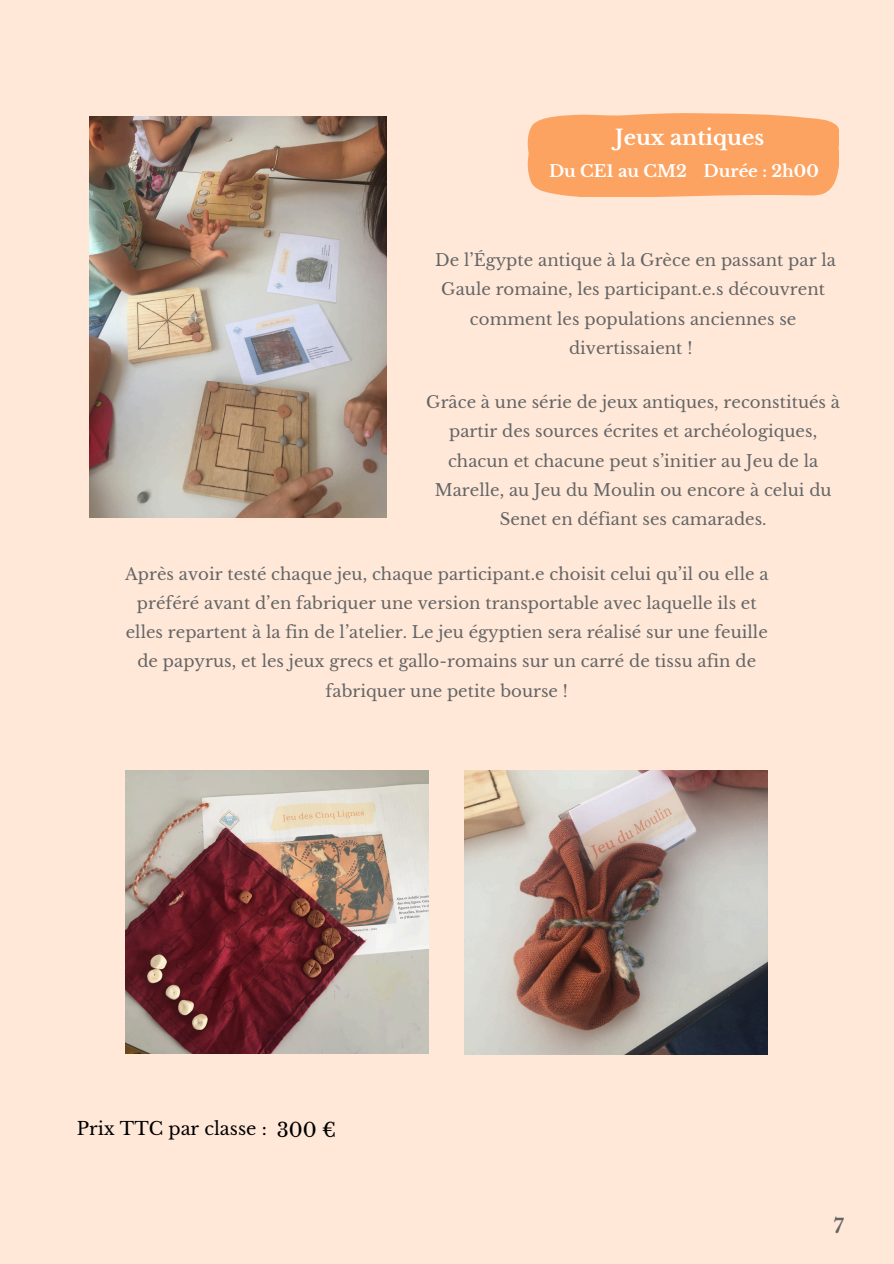
<style>
.page{position:relative;width:894px;height:1264px;background:#fff}
.page>*{position:absolute;margin:0;border:0;box-sizing:border-box;transform-origin:0 0}
.t1{font:700 21px "Libre Baskerville";color:#fff}
.t2{font:19.5px "Libre Baskerville";color:#000}
.t3{font:700 19.5px "Libre Baskerville";color:#646566}
.t4{font:18px "Libre Baskerville";color:#000}
.t5{font:16.5px/29.2px "Libre Baskerville";letter-spacing:.005em;color:#646566;text-align:center}
.t6{font:700 16.5px "Libre Baskerville";color:#fff}
</style>
<div class="page">
<div style="left:0;top:0;width:893px;height:1263px;background:#ffe8d8"></div>
<img style="left:89px;top:116px;width:297px;height:402px">
<img style="left:464px;top:770px;width:303px;height:284px">
<img style="left:126px;top:770px;width:302px;height:283px">
<div style="left:527px;top:113px;width:311px;height:84px;background:#fda362"></div>
<p class="t1" style="left:615px;top:124px;width:150px">Jeux antiques</p>
<h3 class="t6" style="left:549px;top:161px;width:139px">Du CE1 au CM2</h3>
<h3 class="t6" style="left:703px;top:161px;width:117px">Durée : 2h00</h3>
<p class="t5" style="left:435px;top:246px;width:402px">De l’Égypte antique à la Grèce en passant par la Gaule romaine, les participant.e.s découvrent comment les populations anciennes se divertissaient !</p>
<p class="t5" style="left:426px;top:388px;width:415px">Grâce à une série de jeux antiques, reconstitués à partir des sources écrites et archéologiques, chacun et chacune peut s’initier au Jeu de la Marelle, au Jeu du Moulin ou encore à celui du Senet en défiant ses camarades.</p>
<p class="t5" style="left:125px;top:559px;width:644px">Après avoir testé chaque jeu, chaque participant.e choisit celui qu’il ou elle a préféré avant d’en fabriquer une version transportable avec laquelle ils et elles repartent à la fin de l’atelier. Le jeu égyptien sera réalisé sur une feuille de papyrus, et les jeux grecs et gallo-romains sur un carré de tissu afin de fabriquer une petite bourse !</p>
<h1 class="t4" style="left:77px;top:1117px;width:191px">Prix TTC par classe :</h1>
<p class="t2" style="left:277px;top:1118px;width:61px">300 €</p>
<p class="t3" style="left:833px;top:1214px;width:12px">7</p>
</div>
